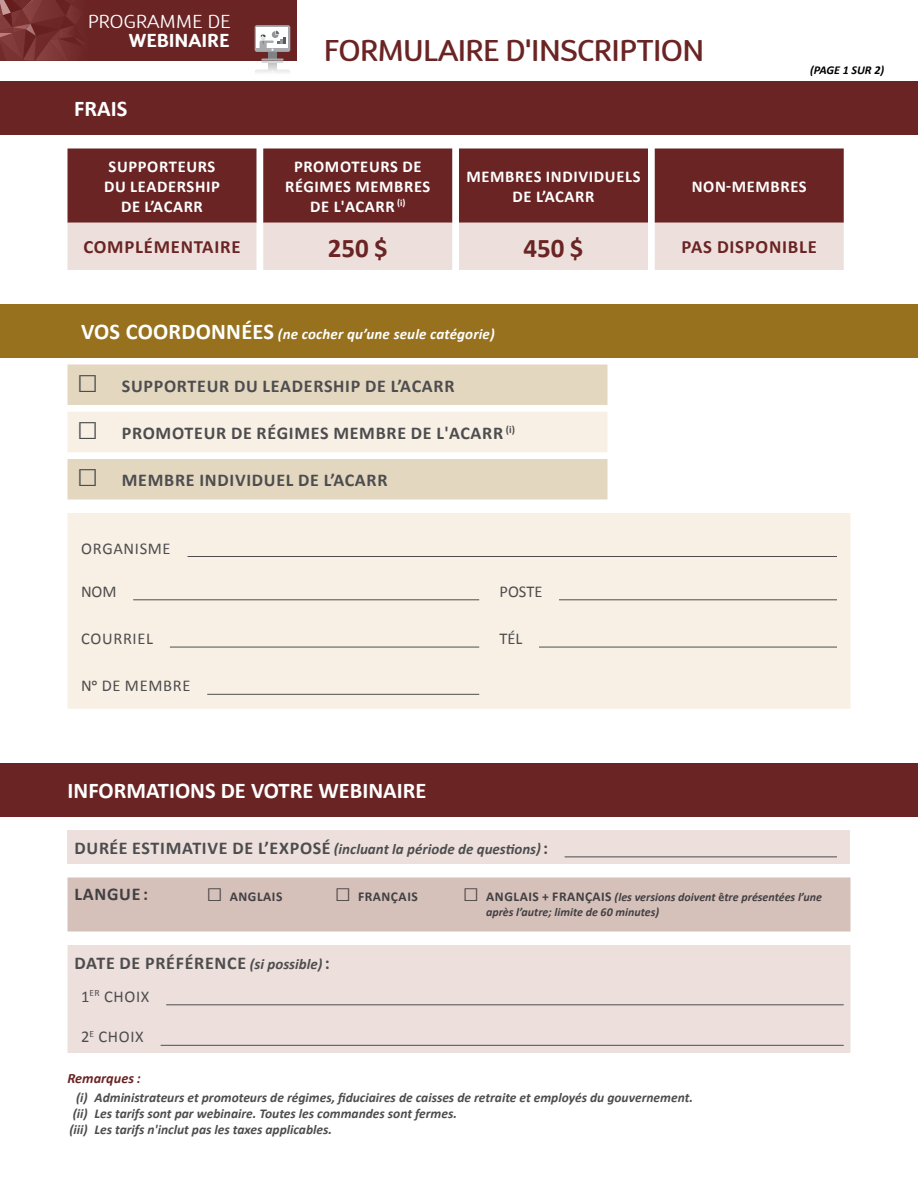
<style>
.page{position:relative;width:918px;height:1188px;background:#fff}
.page>*{position:absolute;margin:0;border:0;box-sizing:border-box;transform-origin:0 0}
.t1{font:500 30px "D Sari";color:#6b2424}
.t2{font:700 27px "Calibri";color:#6b2424}
.t3{font:700 22.5px "Calibri";color:#fff}
.t4{font:700 18.75px "Calibri";letter-spacing:.04em;color:#6b2424}
.t5{font:300 18.75px "D Sari";letter-spacing:.025em;color:#fff}
.t6{font:700 18.75px "D Sari";letter-spacing:.025em;color:#fff}
.t7{font:700 18px "Calibri";letter-spacing:.04em;color:#4d4d4f}
.t8{font:700 18px "Calibri";letter-spacing:.04em;color:#414042}
.t9{font:700 16.5px/19.8px "Calibri";letter-spacing:.04em;color:#fff;text-align:center}
.t10{font:16.5px "Calibri";letter-spacing:.04em;color:#4d4d4f}
.t11{font:italic 700 15px "Calibri";color:#4d4d4f}
.t12{font:italic 700 15px "Calibri";letter-spacing:.01em;color:#fff}
.t13{font:italic 700 14.25px "Calibri";color:#6b2424}
.t14{font:italic 700 13.5px/16.2px "Calibri";color:#4d4d4f}
.t15{font:700 13.5px "Calibri";letter-spacing:.04em;color:#414042}
.t16{font:italic 700 12px/14.4px "Calibri";color:#414042}
.t17{font:italic 700 12px "Calibri";color:#000}
.s1{font-style:normal;font-size:22.5px}
.s2{font-size:36px}
.s3{font-style:normal;font-size:18px}
.s4{font-size:27px}
.s5{font-style:normal;font-size:27px}
.s6{font-style:normal;font-size:13.5px}
.s7{font-style:normal}
.s8{font-style:italic;font-size:15px}
</style>
<div class="page">
<div style="left:0;top:763px;width:918px;height:54px;background:#6b2424"></div>
<div style="left:0;top:81px;width:918px;height:54px;background:#6b2424"></div>
<div style="left:0;top:304px;width:918px;height:54px;background:#97711d"></div>
<div style="left:68px;top:364px;width:540px;height:41px;background:#e3d7c0"></div>
<svg style="left:68px;top:412px;width:782px;height:297px;fill:#f8f0e4"></svg>
<hr style="left:188px;top:556px;width:649px;height:1px;background:#4d4d4f">
<hr style="left:133px;top:599px;width:346px;height:1px;background:#4d4d4f">
<hr style="left:559px;top:599px;width:278px;height:1px;background:#4d4d4f">
<hr style="left:170px;top:647px;width:309px;height:1px;background:#4d4d4f">
<hr style="left:539px;top:647px;width:298px;height:1px;background:#4d4d4f">
<hr style="left:207px;top:694px;width:272px;height:1px;background:#4d4d4f">
<div style="left:68px;top:148px;width:776px;height:75px;background:#6b2424"></div>
<div style="left:68px;top:223px;width:776px;height:47px;background:#ede0dc"></div>
<div style="left:0;top:0;width:297px;height:61px;background:#6b2424"></div>
<svg style="left:0;top:0;width:82px;height:61px"></svg>
<svg style="left:255px;top:25px;width:35px;height:27px"></svg>
<div style="left:257px;top:27px;width:31px;height:20px;background:#fff"></div>
<div style="left:268px;top:52px;width:9px;height:7px;background:#808285"></div>
<hr style="left:261px;top:59px;width:23px;height:2px;background:#a7a9ac">
<svg style="left:260px;top:31px;width:25px;height:20px"></svg>
<svg style="left:255px;top:70px;width:35px;height:26px"></svg>
<svg style="left:257px;top:74px;width:31px;height:20px"></svg>
<div style="left:268px;top:63px;width:9px;height:7px;background:#d4d4d4"></div>
<hr style="left:261px;top:61px;width:23px;height:2px;background:#4d4d4f">
<svg style="left:260px;top:70px;width:25px;height:21px"></svg>
<div style="left:68px;top:830px;width:782px;height:34px;background:#ede0dc"></div>
<div style="left:68px;top:878px;width:782px;height:54px;background:#d6c0ba"></div>
<div style="left:68px;top:945px;width:782px;height:108px;background:#ede0dc"></div>
<hr style="left:565px;top:856px;width:272px;height:1px;background:#4d4d4f">
<hr style="left:166px;top:1004px;width:678px;height:1px;background:#4d4d4f">
<hr style="left:161px;top:1045px;width:683px;height:1px;background:#4d4d4f">
<h3 class="t5" style="left:88px;top:10px;width:144px">PROGRAMME DE</h3>
<h3 class="t6" style="left:129px;top:29px;width:102px">WEBINAIRE</h3>
<h1 class="t1" style="left:324px;top:31px;width:382px">FORMULAIRE D'INSCRIPTION</h1>
<h3 class="t3" style="left:74px;top:95px;width:55px">FRAIS</h3>
<p class="t17" style="left:810px;top:63px;width:76px">(PAGE 1 SUR 2)</p>
<p class="t9" style="left:104px;top:157px;width:117px">SUPPORTEURS<br>DU LEADERSHIP<br>DE L’ACARR</p>
<p class="t9" style="left:285px;top:157px;width:147px">PROMOTEURS DE<br>RÉGIMES MEMBRES<br>DE L'ACARR <sup>(i)</sup></p>
<p class="t9" style="left:466px;top:167px;width:176px">MEMBRES INDIVIDUELS<br>DE L’ACARR</p>
<p class="t9" style="left:692px;top:176px;width:116px">NON-MEMBRES</p>
<h3 class="t4" style="left:83px;top:235px;width:159px">COMPLÉMENTAIRE</h3>
<h2 class="t2" style="left:328px;top:230px;width:62px">250 $</h2>
<h2 class="t2" style="left:523px;top:230px;width:62px">450 $</h2>
<h3 class="t4" style="left:682px;top:235px;width:137px">PAS DISPONIBLE</h3>
<p class="t12" style="left:81px;top:325px;width:415px"><span class="s1">VOS COORDONNÉES</span> (ne cocher qu’une seule catégorie)</p>
<h3 class="t7" style="left:77px;top:374px;width:379px"><span class="s2">□</span> SUPPORTEUR DU LEADERSHIP DE L’ACARR</h3>
<h3 class="t7" style="left:77px;top:421px;width:440px"><span class="s2">□</span> PROMOTEUR DE RÉGIMES MEMBRE DE L'ACARR <sup>(i)</sup></h3>
<h3 class="t7" style="left:77px;top:469px;width:312px"><span class="s2">□</span> MEMBRE INDIVIDUEL DE L’ACARR</h3>
<p class="t10" style="left:81px;top:538px;width:91px">ORGANISME</p>
<p class="t10" style="left:81px;top:581px;width:37px">NOM</p>
<p class="t10" style="left:500px;top:581px;width:45px">POSTE</p>
<p class="t10" style="left:81px;top:628px;width:73px">COURRIEL</p>
<p class="t10" style="left:500px;top:628px;width:25px">TÉL</p>
<p class="t10" style="left:81px;top:675px;width:111px">No DE MEMBRE</p>
<h3 class="t3" style="left:68px;top:776px;width:361px">INFORMATIONS DE VOTRE WEBINAIRE</h3>
<p class="t11" style="left:75px;top:839px;width:475px"><span class="s3">DURÉE ESTIMATIVE DE L’EXPOSÉ</span> (incluant la période de questions) <span class="s3">:</span></p>
<h3 class="t8" style="left:75px;top:883px;width:75px">LANGUE :</h3>
<p class="t15" style="left:206px;top:888px;width:78px"><span class="s4">□</span> ANGLAIS</p>
<p class="t15" style="left:335px;top:888px;width:85px"><span class="s4">□</span> FRANÇAIS</p>
<p class="t16" style="left:486px;top:890px;width:338px;text-indent:-23px"><span class="s5">□</span> <span class="s6">ANGLAIS + FRANÇAIS</span> (les versions doivent <span class="s7">ê</span>tre présentées l’une après l’autre; limite de 60 minutes)</p>
<h3 class="t7" style="left:75px;top:951px;width:257px">DATE DE PRÉFÉRENCE <span class="s8">(si possible)</span> :</h3>
<p class="t10" style="left:81px;top:986px;width:70px">1<sup>ER</sup> CHOIX</p>
<p class="t10" style="left:81px;top:1026px;width:64px">2<sup>E</sup> CHOIX</p>
<p class="t13" style="left:68px;top:1069px;width:75px">Remarques :</p>
<p class="t14" style="left:69px;top:1089px;width:625px;text-indent:7px">(i) Administrateurs et promoteurs de régimes, fiduciaires de caisses de retraite et employés du gouvernement. (ii) Les tarifs sont par webinaire. Toutes les commandes sont fermes.<br>(iii) Les tarifs n'inclut pas les taxes applicables.</p>
</div>
